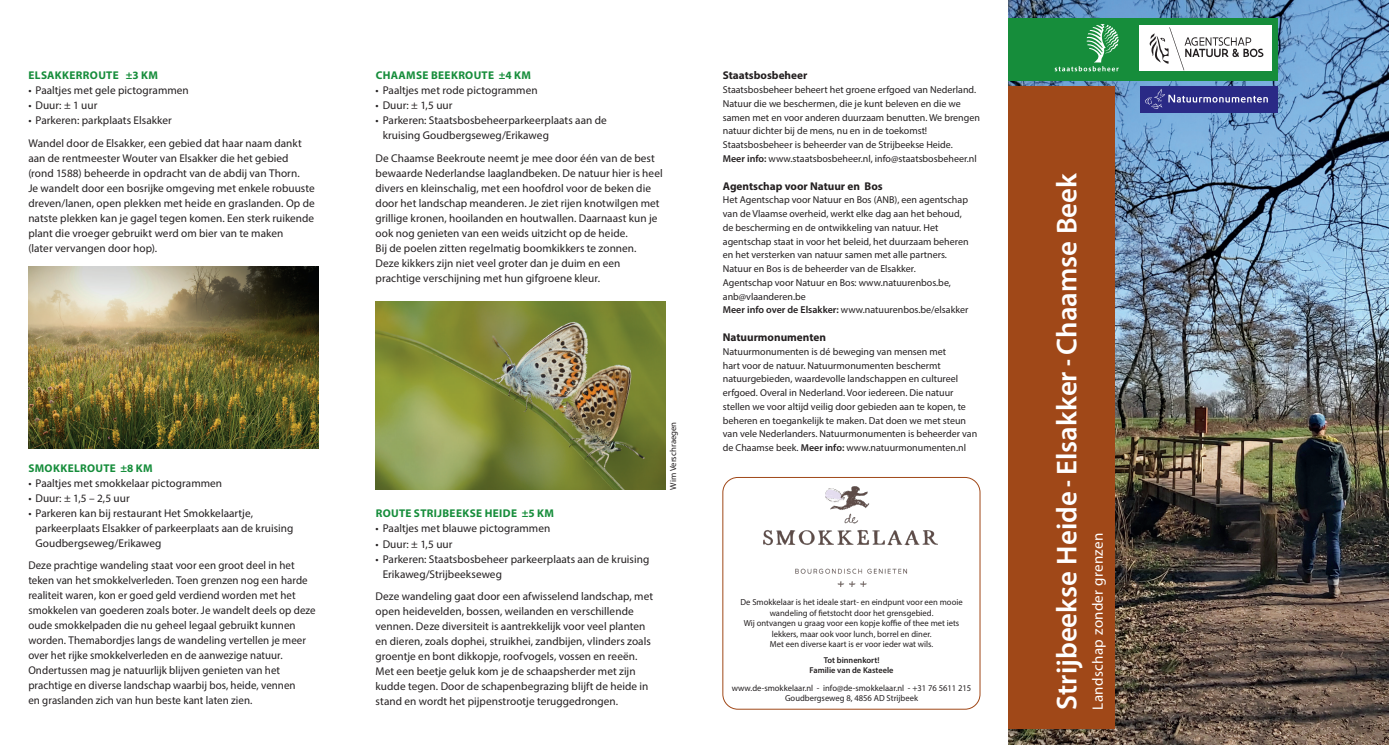
<style>
.page{position:relative;width:1389px;height:745px;background:#fff}
.page>*{position:absolute;margin:0;border:0;box-sizing:border-box;transform-origin:0 0}
.GEBIEDSNAAM{font:600 28.75px "Myriad Pro";color:#fff}
.GEBIEDSNAAM_Subkop{font:15px "Myriad Pro";letter-spacing:.02em;color:#fff}
.t1{font:11.25px/15px "Myriad Pro";letter-spacing:.005em;color:#231f20}
.t2{font:700 11.25px "Myriad Pro";letter-spacing:.03em;color:#168d3b}
.t3{font:700 11.25px "Myriad Pro";color:#231f20}
.t4{font:10px/13.8px "Myriad Pro";color:#231f20}
.t5{font:8.75px/10.5px "Myriad Pro";color:#231f20;text-align:center}
.t6{font:600 8.5px "Myriad Pro";color:#231f20}
.s1{font-weight:600}
</style>
<div class="page">
<img style="left:1008px;top:0;width:381px;height:744px">
<div style="left:1008px;top:86px;width:106px;height:641px;background:#a04818"></div>
<div style="left:1008px;top:18px;width:270px;height:62px;background:#168d3b"></div>
<svg style="left:1055px;top:24px;width:64px;height:47px"></svg>
<div style="left:1140px;top:26px;width:132px;height:45px;background:#fff"></div>
<img style="left:1149px;top:27px;width:115px;height:44px">
<div style="left:1140px;top:86px;width:138px;height:26px;background:#2a2a86"></div>
<svg style="left:1145px;top:89px;width:123px;height:20px"></svg>
<div style="left:723px;top:477px;width:257px;height:232px;border:1px solid #a04818;border-radius:15px"></div>
<img style="left:28px;top:266px;width:291px;height:182px">
<img style="left:376px;top:301px;width:290px;height:188px">
<img style="left:764px;top:486px;width:174px;height:100px">
<p class="t2" style="left:28px;top:68px;width:131px">ELSAKKERROUTE ±3 KM</p>
<p class="t1" style="left:28px;top:83px;width:162px">• Paaltjes met gele pictogrammen</p>
<p class="t1" style="left:28px;top:98px;width:71px">• Duur: ± 1 uur</p>
<p class="t1" style="left:28px;top:113px;width:145px">• Parkeren: parkplaats Elsakker</p>
<p class="t1" style="left:28px;top:135px;width:288px">Wandel door de Elsakker, een gebied dat haar naam dankt aan de rentmeester Wouter van Elsakker die het gebied (rond 1588) beheerde in opdracht van de abdij van Thorn.<br>Je wandelt door een bosrijke omgeving met enkele robuuste dreven/lanen, open plekken met heide en graslanden. Op de natste plekken kan je gagel tegen komen. Een sterk ruikende plant die vroeger gebruikt werd om bier van te maken<br>(later vervangen door hop).</p>
<p class="t2" style="left:28px;top:460px;width:126px">SMOKKELROUTE ±8 KM</p>
<p class="t1" style="left:28px;top:475px;width:195px">• Paaltjes met smokkelaar pictogrammen</p>
<p class="t1" style="left:28px;top:490px;width:103px">• Duur: ± 1,5 – 2,5 uur</p>
<p class="t1" style="left:35px;top:505px;width:259px;text-indent:-7px">• Parkeren kan bij restaurant Het Smokkelaartje, parkeerplaats Elsakker of parkeerplaats aan de kruising<br>Goudbergseweg/Erikaweg</p>
<p class="t1" style="left:28px;top:557px;width:289px">Deze prachtige wandeling staat voor een groot deel in het teken van het smokkelverleden. Toen grenzen nog een harde realiteit waren, kon er goed geld verdiend worden met het smokkelen van goederen zoals boter. Je wandelt deels op deze oude smokkelpaden die nu geheel legaal gebruikt kunnen worden. Themabordjes langs de wandeling vertellen je meer over het rijke smokkelverleden en de aanwezige natuur.<br>Ondertussen mag je natuurlijk blijven genieten van het prachtige en diverse landschap waarbij bos, heide, vennen<br>en graslanden zich van hun beste kant laten zien.</p>
<p class="t2" style="left:376px;top:68px;width:157px">CHAAMSE BEEKROUTE ±4 KM</p>
<p class="t1" style="left:376px;top:83px;width:164px">• Paaltjes met rode pictogrammen</p>
<p class="t1" style="left:376px;top:98px;width:78px">• Duur: ± 1,5 uur</p>
<p class="t1" style="left:383px;top:113px;width:226px;text-indent:-7px">• Parkeren: Staatsbosbeheerparkeerplaats aan de kruising Goudbergseweg/Erikaweg</p>
<p class="t1" style="left:376px;top:150px;width:289px">De Chaamse Beekroute neemt je mee door één van de best bewaarde Nederlandse laaglandbeken. De natuur hier is heel divers en kleinschalig, met een hoofdrol voor de beken die door het landschap meanderen. Je ziet rijen knotwilgen met grillige kronen, hooilanden en houtwallen. Daarnaast kun je ook nog genieten van een weids uitzicht op de heide.<br>Bij de poelen zitten regelmatig boomkikkers te zonnen.</p>
<p class="t1" style="left:376px;top:255px;width:246px">Deze kikkers zijn niet veel groter dan je duim en een prachtige verschijning met hun gifgroene kleur.</p>
<p class="t2" style="left:376px;top:506px;width:180px">ROUTE STRIJBEEKSE HEIDE ±5 KM</p>
<p class="t1" style="left:376px;top:520px;width:176px">• Paaltjes met blauwe pictogrammen</p>
<p class="t1" style="left:376px;top:535px;width:78px">• Duur: ± 1,5 uur</p>
<p class="t1" style="left:383px;top:550px;width:268px;text-indent:-7px">• Parkeren: Staatsbosbeheer parkeerplaats aan de kruising<br>Erikaweg/Strijbeekseweg</p>
<p class="t1" style="left:376px;top:588px;width:279px">Deze wandeling gaat door een afwisselend landschap, met open heidevelden, bossen, weilanden en verschillende vennen. Deze diversiteit is aantrekkelijk voor veel planten en dieren, zoals dophei, struikhei, zandbijen, vlinders zoals groentje en bont dikkopje, roofvogels, vossen en reeën.<br>Met een beetje geluk kom je de schaapsherder met zijn kudde tegen. Door de schapenbegrazing blijft de heide in stand en wordt het pijpenstrootje teruggedrongen.</p>
<p class="t5" style="left:668px;top:489px;width:69px;rotate:-90deg">Wim Verschraegen</p>
<p class="t3" style="left:723px;top:68px;width:86px">Staatsbosbeheer</p>
<p class="t4" style="left:723px;top:83px;width:259px">Staatsbosbeheer beheert het groene erfgoed van Nederland.<br>Natuur die we beschermen, die je kunt beleven en die we samen met en voor anderen duurzaam benutten. We brengen natuur dichter bij de mens, nu en in de toekomst!</p>
<p class="t4" style="left:723px;top:138px;width:232px">Staatsbosbeheer is beheerder van de Strijbeekse Heide.</p>
<p class="t4" style="left:723px;top:151px;width:255px"><span class="s1">Meer info:</span> www.staatsbosbeheer.nl, info@staatsbosbeheer.nl</p>
<p class="t3" style="left:723px;top:178px;width:161px">Agentschap voor Natuur en Bos</p>
<p class="t4" style="left:723px;top:193px;width:247px">Het Agentschap voor Natuur en Bos (ANB), een agentschap van de Vlaamse overheid, werkt elke dag aan het behoud, de bescherming en de ontwikkeling van natuur. Het agentschap staat in voor het beleid, het duurzaam beheren en het versterken van natuur samen met alle partners.<br>Natuur en Bos is de beheerder van de Elsakker.</p>
<p class="t4" style="left:723px;top:275px;width:247px">Agentschap voor Natuur en Bos: www.natuurenbos.be, anb@vlaanderen.be<br><span class="s1">Meer info over de Elsakker:</span> www.natuurenbos.be/elsakker</p>
<p class="t3" style="left:723px;top:329px;width:105px">Natuurmonumenten</p>
<p class="t4" style="left:723px;top:344px;width:256px">Natuurmonumenten is dé beweging van mensen met<br>hart voor de natuur. Natuurmonumenten beschermt natuurgebieden, waardevolle landschappen en cultureel erfgoed. Overal in Nederland. Voor iedereen. Die natuur stellen we voor altijd veilig door gebieden aan te kopen, te beheren en toegankelijk te maken. Dat doen we met steun van vele Nederlanders. Natuurmonumenten is beheerder van de Chaamse beek. <span class="s1">Meer info:</span> www.natuurmonumenten.nl</p>
<p class="t5" style="left:740px;top:596px;width:224px">De Smokkelaar is het ideale start- en eindpunt voor een mooie wandeling of fietstocht door het grensgebied.</p>
<p class="t5" style="left:744px;top:617px;width:217px">Wij ontvangen u graag voor een kopje koffie of thee met iets lekkers, maar ook voor lunch, borrel en diner.</p>
<p class="t5" style="left:770px;top:638px;width:165px">Met een diverse kaart is er voor ieder wat wils.</p>
<p class="t6" style="left:824px;top:653px;width:57px">Tot binnenkort!</p>
<p class="t6" style="left:810px;top:664px;width:85px">Familie van de Kasteele</p>
<p class="t5" style="left:732px;top:682px;width:241px">www.de-smokkelaar.nl - info@de-smokkelaar.nl - +31 76 5611 215</p>
<p class="t5" style="left:785px;top:692px;width:135px">Goudbergseweg 8, 4856 AD Strijbeek</p>
<p class="GEBIEDSNAAM" style="left:1049px;top:709px;width:537px;rotate:-90deg">Strijbeekse Heide - Elsakker - Chaamse Beek</p>
<p class="GEBIEDSNAAM_Subkop" style="left:1089px;top:709px;width:178px;rotate:-90deg">Landschap zonder grenzen</p>
</div>
